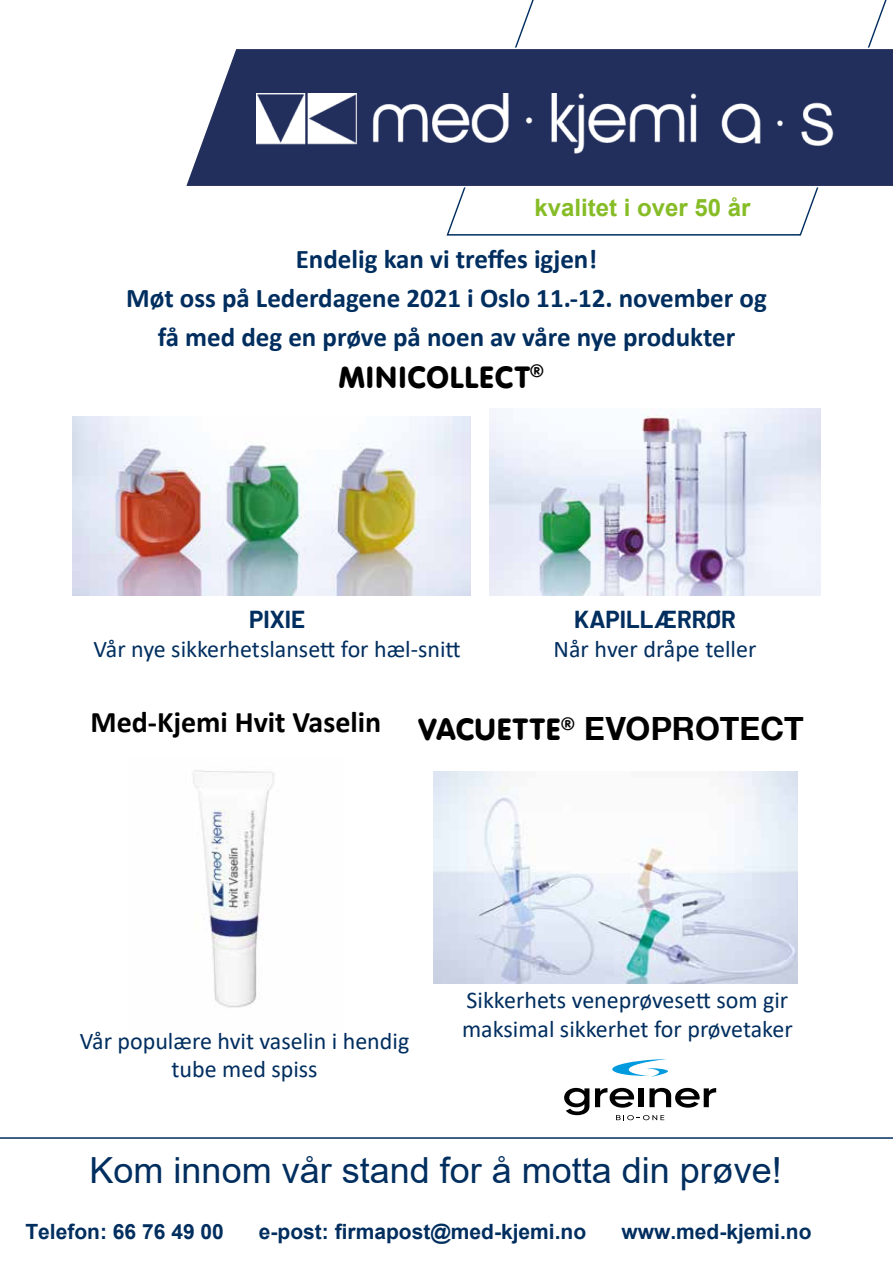
<style>
.page{position:relative;width:893px;height:1263px;background:#fff}
.page>*{position:absolute;margin:0;border:0;box-sizing:border-box;transform-origin:0 0}
.t1{font:36px "Arial";color:#002e5f}
.t2{font:31.95px "Helvneubold";letter-spacing:.005em;color:#000}
.t3{font:31.95px "VAG Round";letter-spacing:.01em;color:#000}
.t4{font:700 30px "Calibri";color:#000}
.t5{font:700 27px/39px "Calibri";color:#002e5f;text-align:center}
.t6{font:24px/28.8px "Calibri";color:#002e5f;text-align:center}
.t7{font:700 24px "Arial";color:#86bc25}
.t8{font:700 24px "Barlow";color:#002e5f}
.t9{font:700 21px "Arial";color:#002e5f}
.s1{font-family:"VAG Round"}
</style>
<div class="page">
<svg style="left:446px;top:0;width:441px;height:236px"></svg>
<svg style="left:186px;top:47px;width:707px;height:141px;background:#37426b"></svg>
<hr style="left:0;top:1137px;width:893px;height:2px;background:#002e5f">
<img style="left:257px;top:94px;width:576px;height:59px">
<img style="left:73px;top:417px;width:398px;height:178px">
<svg style="left:616px;top:1115px;width:48px;height:5px"></svg>
<svg style="left:612px;top:1059px;width:56px;height:19px"></svg>
<svg style="left:564px;top:1088px;width:25px;height:27px"></svg>
<svg style="left:595px;top:1088px;width:39px;height:20px"></svg>
<div style="left:639px;top:1088px;width:5px;height:19px;background:#000"></div>
<svg style="left:649px;top:1088px;width:67px;height:20px"></svg>
<img style="left:489px;top:408px;width:332px;height:187px">
<img style="left:434px;top:771px;width:364px;height:213px">
<img style="left:193px;top:770px;width:82px;height:238px">
<p class="t7" style="left:534px;top:191px;width:218px">kvalitet i over 50 år</p>
<p class="t5" style="left:126px;top:239px;width:642px">Endelig kan vi treffes igjen!<br>Møt oss på Lederdagene 2021 i Oslo 11.-12. november og få med deg en prøve på noen av våre nye produkter</p>
<h2 class="t3" style="left:338px;top:359px;width:208px">MINICOLLECT<sup>®</sup></h2>
<p class="t8" style="left:249px;top:602px;width:58px">PIXIE</p>
<p class="t6" style="left:94px;top:634px;width:369px">Vår nye sikkerhetslansett for hæl-snitt</p>
<p class="t8" style="left:574px;top:602px;width:163px">KAPILLÆRRØR</p>
<p class="t6" style="left:554px;top:634px;width:204px">Når hver dråpe teller</p>
<p class="t4" style="left:90px;top:701px;width:292px">Med-Kjemi Hvit Vaselin</p>
<h2 class="t2" style="left:418px;top:709px;width:388px"><span class="s1">VACUETTE</span><sup>®</sup> EVOPROTECT</h2>
<p class="t6" style="left:80px;top:1026px;width:331px">Vår populære hvit vaselin i hendig tube med spiss</p>
<p class="t6" style="left:462px;top:985px;width:332px;text-align:left">Sikkerhets veneprøvesett som gir maksimal sikkerhet for prøvetaker</p>
<h1 class="t1" style="left:90px;top:1146px;width:694px">Kom innom vår stand for å motta din prøve!</h1>
<p class="t9" style="left:25px;top:1216px;width:200px">Telefon: 66 76 49 00</p>
<p class="t9" style="left:259px;top:1216px;width:329px">e-post: firmapost@med-kjemi.no</p>
<p class="t9" style="left:621px;top:1216px;width:192px">www.med-kjemi.no</p>
</div>
